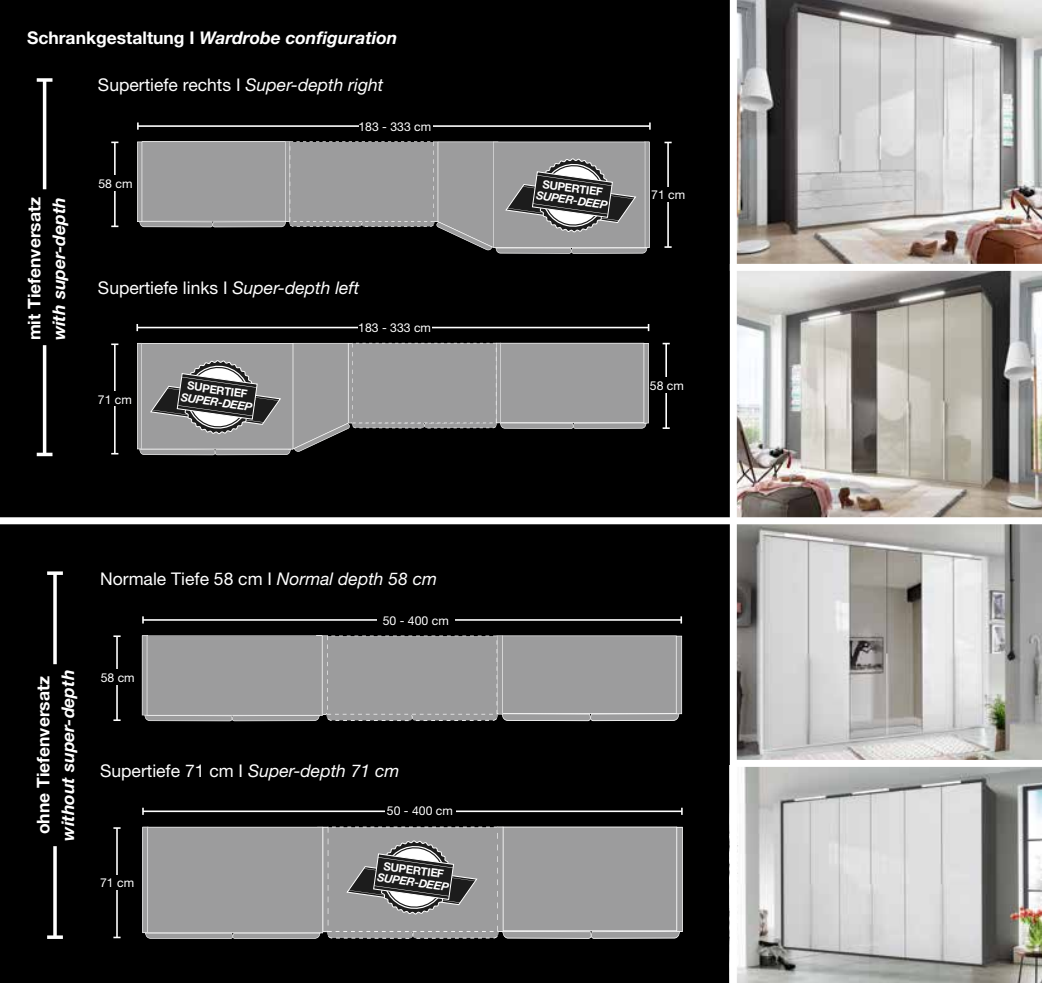
<style>
.page{position:relative;width:1042px;height:983px;background:#fff}
.page>*{position:absolute;margin:0;border:0;box-sizing:border-box;transform-origin:0 0}
.t1{font:17.5px "Helvetica Neue LT";color:#fff}
.t2{font:italic 700 17.5px "Helvetica Neue LT";color:#fff}
.t3{font:700 17.5px "Helvetica Neue";color:#fff}
.t4{font:12.25px "Helvetica Neue LT";color:#fff}
.t5{font:italic 700 11.38px "Helvetica Neue LT";color:#fff}
.t6{font:700 11.38px "Helvetica Neue";color:#fff}
.s1{font-style:normal}
.s2{font-style:italic}
</style>
<div class="page">
<div style="left:0;top:0;width:1042px;height:982px;background:#000"></div>
<div style="left:137px;top:343px;width:5px;height:106px;background:#cccccd"></div>
<hr style="left:138px;top:343px;width:4px;height:105px;background:#9c9c9d">
<div style="left:644px;top:343px;width:5px;height:80px;background:#cccccd"></div>
<hr style="left:644px;top:343px;width:4px;height:79px;background:#9c9c9d">
<hr style="left:137px;top:326px;width:511px;height:2px;background:#fff">
<svg style="left:136px;top:324px;width:2px;height:7px"></svg>
<div style="left:359px;top:319px;width:73px;height:15px;background:#000"></div>
<hr style="left:114px;top:344px;width:2px;height:109px;background:#fff">
<svg style="left:111px;top:343px;width:7px;height:2px"></svg>
<div style="left:98px;top:391px;width:35px;height:15px;background:#000"></div>
<hr style="left:665px;top:343px;width:2px;height:85px;background:#fff">
<svg style="left:662px;top:427px;width:8px;height:2px"></svg>
<div style="left:649px;top:377px;width:36px;height:15px;background:#000"></div>
<img style="left:737px;top:524px;width:305px;height:235px">
<svg style="left:53px;top:574px;width:4px;height:361px"></svg>
<hr style="left:47px;top:935px;width:16px;height:3px;background:#fff">
<hr style="left:47px;top:571px;width:16px;height:3px;background:#fff">
<div style="left:24px;top:664px;width:37px;height:181px;background:#000"></div>
<hr style="left:43px;top:80px;width:3px;height:374px;background:#fff">
<svg style="left:37px;top:452px;width:15px;height:4px"></svg>
<svg style="left:37px;top:78px;width:15px;height:4px"></svg>
<img style="left:737px;top:766px;width:305px;height:216px">
<img style="left:737px;top:0;width:305px;height:264px">
<div style="left:735px;top:759px;width:307px;height:7px;background:#fff"></div>
<hr style="left:116px;top:636px;width:2px;height:84px;background:#fff">
<svg style="left:113px;top:635px;width:8px;height:2px"></svg>
<div style="left:100px;top:669px;width:36px;height:15px;background:#000"></div>
<hr style="left:143px;top:619px;width:538px;height:1px;background:#fff">
<svg style="left:142px;top:616px;width:2px;height:7px"></svg>
<svg style="left:680px;top:616px;width:2px;height:7px"></svg>
<div style="left:377px;top:613px;width:78px;height:13px;background:#000"></div>
<div style="left:142px;top:635px;width:540px;height:86px;background:#9c9c9d"></div>
<img style="left:737px;top:271px;width:305px;height:246px">
<svg style="left:139px;top:343px;width:508px;height:112px"></svg>
<hr style="left:645px;top:142px;width:4px;height:105px;background:#9c9c9d">
<div style="left:137px;top:141px;width:5px;height:81px;background:#cccccd"></div>
<hr style="left:138px;top:142px;width:4px;height:79px;background:#9c9c9d">
<hr style="left:667px;top:142px;width:2px;height:105px;background:#fff">
<svg style="left:664px;top:246px;width:7px;height:2px"></svg>
<div style="left:651px;top:187px;width:35px;height:14px;background:#000"></div>
<hr style="left:114px;top:142px;width:2px;height:84px;background:#fff">
<svg style="left:111px;top:141px;width:7px;height:2px"></svg>
<svg style="left:111px;top:225px;width:7px;height:2px"></svg>
<div style="left:98px;top:176px;width:35px;height:15px;background:#000"></div>
<hr style="left:138px;top:125px;width:512px;height:2px;background:#fff">
<svg style="left:137px;top:122px;width:2px;height:8px"></svg>
<svg style="left:649px;top:122px;width:2px;height:8px"></svg>
<div style="left:359px;top:118px;width:73px;height:15px;background:#000"></div>
<svg style="left:139px;top:141px;width:508px;height:113px"></svg>
<hr style="left:143px;top:810px;width:539px;height:1px;background:#fff">
<svg style="left:142px;top:807px;width:2px;height:7px"></svg>
<svg style="left:681px;top:807px;width:2px;height:7px"></svg>
<div style="left:385px;top:803px;width:70px;height:14px;background:#000"></div>
<hr style="left:116px;top:827px;width:2px;height:110px;background:#fff">
<svg style="left:113px;top:936px;width:8px;height:2px"></svg>
<div style="left:100px;top:875px;width:35px;height:14px;background:#000"></div>
<svg style="left:142px;top:826px;width:541px;height:112px;background:#979797"></svg>
<div style="left:730px;top:264px;width:312px;height:7px;background:#fff"></div>
<div style="left:0;top:517px;width:1042px;height:7px;background:#fff"></div>
<div style="left:730px;top:0;width:7px;height:982px;background:#fff"></div>
<p class="t2" style="left:27px;top:27px;width:372px"><span class="s1">Schrankgestaltung I</span> Wardrobe configuration</p>
<p class="t1" style="left:98px;top:75px;width:287px">Supertiefe rechts I <span class="s2">Super-depth right</span></p>
<p class="t3" style="left:23px;top:340px;width:145px;rotate:-90deg">mit Tiefenversatz</p>
<p class="t2" style="left:48px;top:340px;width:145px;rotate:-90deg">with super-depth</p>
<p class="t4" style="left:98px;top:176px;width:36px">58 cm</p>
<p class="t4" style="left:358px;top:119px;width:74px">183 - 333 cm</p>
<p class="t1" style="left:98px;top:277px;width:263px">Supertiefe links I <span class="s2">Super-depth left</span></p>
<p class="t4" style="left:358px;top:320px;width:74px">183 - 333 cm</p>
<p class="t4" style="left:98px;top:392px;width:36px">71 cm</p>
<p class="t6" style="left:188px;top:378px;width:62px;rotate:8deg">SUPERTIEF</p>
<p class="t5" style="left:182px;top:389px;width:73px;rotate:8deg">SUPER-DEEP</p>
<p class="t3" style="left:33px;top:834px;width:160px;rotate:-90deg">ohne Tiefenversatz</p>
<p class="t2" style="left:57px;top:840px;width:172px;rotate:-90deg">without super-depth</p>
<p class="t1" style="left:100px;top:568px;width:338px">Normale Tiefe 58 cm I <span class="s2">Normal depth 58 cm</span></p>
<p class="t4" style="left:101px;top:670px;width:36px">58 cm</p>
<p class="t4" style="left:383px;top:613px;width:68px">50 - 400 cm</p>
<p class="t1" style="left:100px;top:759px;width:301px">Supertiefe 71 cm I <span class="s2">Super-depth 71 cm</span></p>
<p class="t4" style="left:387px;top:803px;width:68px">50 - 400 cm</p>
<p class="t4" style="left:100px;top:875px;width:36px">71 cm</p>
<p class="t6" style="left:385px;top:858px;width:62px;rotate:8deg">SUPERTIEF</p>
<p class="t5" style="left:378px;top:869px;width:73px;rotate:8deg">SUPER-DEEP</p>
<p class="t6" style="left:543px;top:177px;width:62px;rotate:8deg">SUPERTIEF</p>
<p class="t5" style="left:537px;top:188px;width:73px;rotate:8deg">SUPER-DEEP</p>
<p class="t4" style="left:651px;top:188px;width:36px">71 cm</p>
<p class="t4" style="left:650px;top:378px;width:36px">58 cm</p>
</div>
